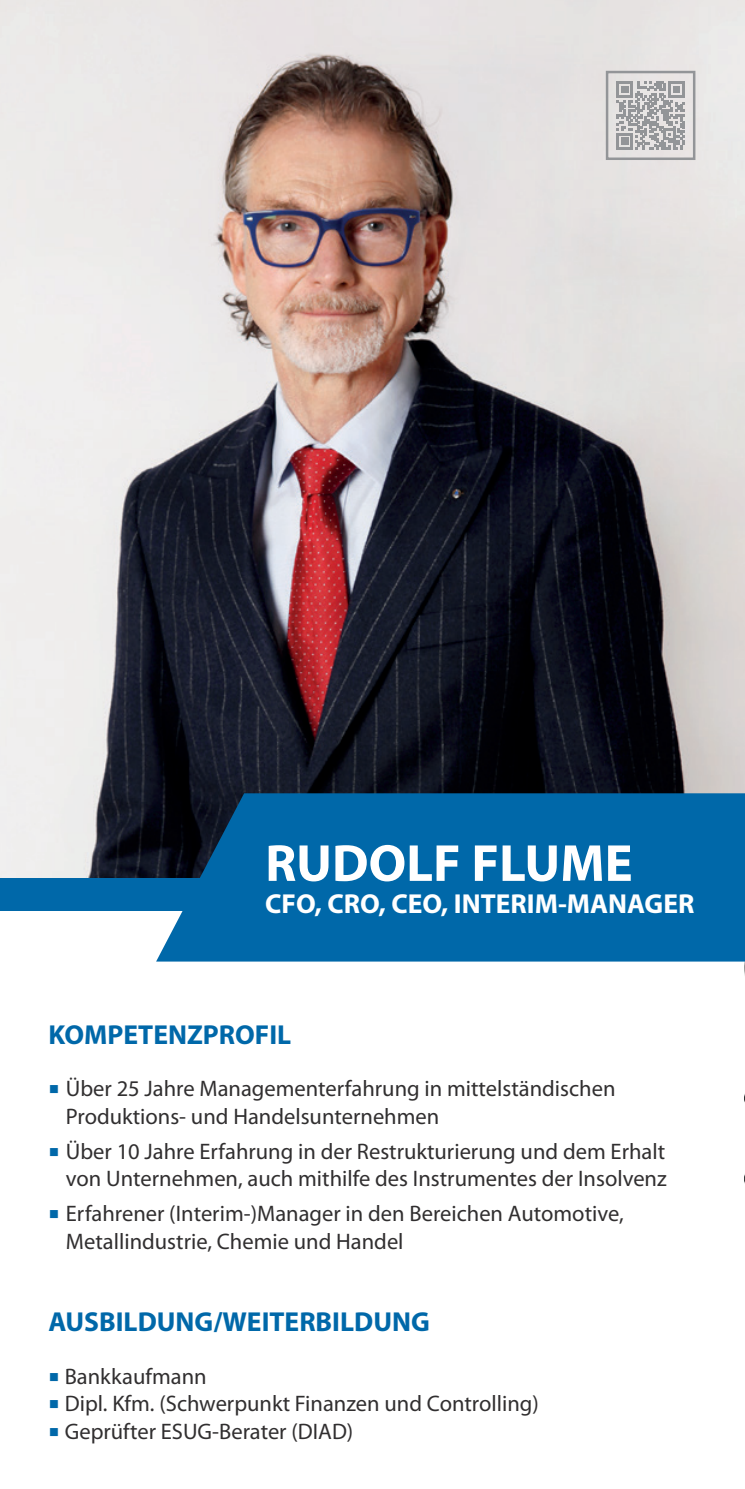
<style>
.page{position:relative;width:745px;height:1489px;background:#fff}
.page>*{position:absolute;margin:0;border:0;box-sizing:border-box;transform-origin:0 0}
.t1{font:700 52.5px "Myriad Pro";color:#fff}
.t2{font:700 27.5px "Myriad Pro";color:#0068a9}
.t3{font:700 27.5px "Myriad Pro";color:#fff}
.t4{font:22.5px/27.5px "Myriad Pro";color:#312f30}
.s1{font-family:"Minion Pro";font-size:27.5px;color:#0068a9}
</style>
<div class="page">
<hr style="left:744px;top:774px;width:1px;height:714px;background:#0068a9">
<svg style="left:744px;top:686px;width:1px;height:108px"></svg>
<div style="left:0;top:775px;width:744px;height:136px;background:#0068a9"></div>
<img style="left:0;top:0;width:744px;height:877px">
<svg style="left:156px;top:793px;width:588px;height:168px"></svg>
<svg style="left:616px;top:81px;width:68px;height:68px;background:#b4b4b6"></svg>
<div style="left:605px;top:71px;width:90px;height:89px;border:2px solid #939598"></div>
<h1 class="t1" style="left:265px;top:828px;width:369px">RUDOLF FLUME</h1>
<p class="t3" style="left:265px;top:886px;width:430px">CFO, CRO, CEO, INTERIM-MANAGER</p>
<p class="t2" style="left:48px;top:1016px;width:244px">KOMPETENZPROFIL</p>
<p class="t4" style="left:66px;top:1074px;width:550px;text-indent:-18px"><span class="s1">■</span> Über 25 Jahre Managementerfahrung in mittelständischen<br>Produktions- und Handelsunternehmen</p>
<p class="t4" style="left:48px;top:1137px;width:619px;text-align:right"><span class="s1">■</span> Über 10 Jahre Erfahrung in der Restrukturierung und dem Erhalt von Unternehmen, auch mithilfe des Instrumentes der Insolvenz</p>
<p class="t4" style="left:66px;top:1199px;width:559px;text-indent:-18px"><span class="s1">■</span> Erfahrener (Interim-)Manager in den Bereichen Automotive,<br>Metallindustrie, Chemie und Handel</p>
<p class="t2" style="left:48px;top:1303px;width:383px">AUSBILDUNG/WEITERBILDUNG</p>
<p class="t4" style="left:48px;top:1362px;width:160px"><span class="s1">■</span> Bankkaufmann</p>
<p class="t4" style="left:48px;top:1389px;width:491px"><span class="s1">■</span> Dipl. Kfm. (Schwerpunkt Finanzen und Controlling)</p>
<p class="t4" style="left:48px;top:1417px;width:306px"><span class="s1">■</span> Geprüfter ESUG-Berater (DIAD)</p>
</div>
